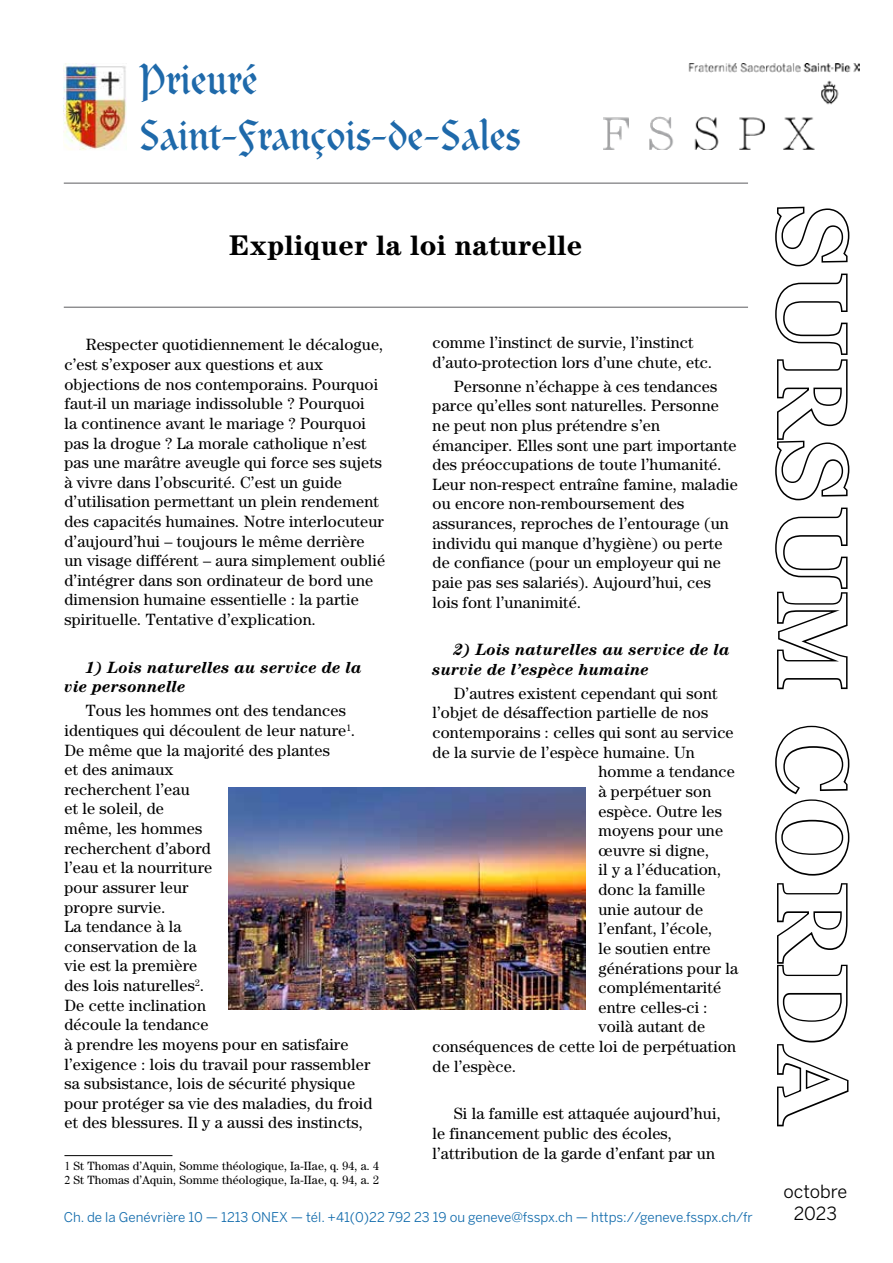
<style>
.page{position:relative;width:893px;height:1263px;background:#fff}
.page>*{position:absolute;margin:0;border:0;box-sizing:border-box;transform-origin:0 0}
.t1{font:700 97.5px "Georgia";letter-spacing:.04em;color:#fff}
.t2{font:43.05px/55.9px "Clairvaux LT Std";color:#1e69aa}
.t3{font:700 28.5px "Century Std";letter-spacing:.01em;color:#000}
.t4{font:18px/21.6px "Benton Sans";color:#000;text-align:center}
.t5{font:16.35px/19.6px "Century Std";letter-spacing:.01em;color:#000}
.t6{font:italic 700 16.35px/19.6px "Century Std";letter-spacing:.01em;color:#000}
.t7{font:13.35px "Benton Sans";color:#116bac}
.t8{font:12px/14.4px "Century Std";letter-spacing:.01em;color:#000}
.s1{font-family:"Times New Roman"}
</style>
<div class="page">
<hr style="left:64px;top:1155px;width:108px;height:1px;background:#000">
<svg style="left:775px;top:206px;width:75px;height:484px"></svg>
<svg style="left:775px;top:725px;width:75px;height:402px"></svg>
<hr style="left:64px;top:183px;width:684px;height:1px;background:#5d5d60">
<img style="left:64px;top:64px;width:63px;height:86px">
<img style="left:604px;top:64px;width:256px;height:85px">
<hr style="left:64px;top:307px;width:684px;height:1px;background:#5d5d60">
<img style="left:229px;top:788px;width:357px;height:221px">
<h2 class="t2" style="left:139px;top:51px;width:383px">Prieuré<br>Saint-François-de-Sales</h2>
<h3 class="t3" style="left:229px;top:228px;width:355px">Expliquer la loi naturelle</h3>
<p class="t5" style="left:64px;top:335px;width:322px;text-indent:21px">Respecter quotidiennement le décalogue, c’est s’exposer aux questions et aux objections de nos contemporains. Pourquoi faut-il un mariage indissoluble ? Pourquoi<br>la continence avant le mariage ? Pourquoi pas la drogue ? La morale catholique n’est pas une marâtre aveugle qui force ses sujets à vivre dans l’obscurité. C’est un guide d’utilisation permettant un plein rendement des capacités humaines. Notre interlocuteur d’aujourd’hui – toujours le même derrière un visage différent – aura simplement oublié d’intégrer dans son ordinateur de bord une dimension humaine essentielle : la partie spirituelle. Tentative d’explication.</p>
<p class="t6" style="left:64px;top:657px;width:299px;text-indent:21px">1) Lois naturelles au service de la vie personnelle</p>
<p class="t5" style="left:64px;top:701px;width:310px;text-indent:21px">Tous les hommes ont des tendances identiques qui découlent de leur nature<sup>1</sup>.<br>De même que la majorité des plantes<br>et des animaux<br>recherchent l’eau<br>et le soleil, de<br>même, les hommes<br>recherchent d’abord<br>l’eau et la nourriture<br>pour assurer leur<br>propre survie.<br>La tendance à la<br>conservation de la<br>vie est la première<br>des lois naturelles<sup>2</sup>.<br>De cette inclination<br>découle la tendance<br>à prendre les moyens pour en satisfaire l’exigence : lois du travail pour rassembler sa subsistance, lois de sécurité physique pour protéger sa vie des maladies, du froid et des blessures. Il y a aussi des instincts,</p>
<p class="t8" style="left:64px;top:1158px;width:316px"><span class="s1">1</span> St Thomas d’Aquin, Somme théologique, Ia-IIae, q. 94, a. 4<br><span class="s1">2</span> St Thomas d’Aquin, Somme théologique, Ia-IIae, q. 94, a. 2</p>
<p class="t5" style="left:432px;top:333px;width:281px">comme l’instinct de survie, l’instinct d’auto-protection lors d’une chute, etc.</p>
<p class="t5" style="left:432px;top:376px;width:307px;text-indent:21px">Personne n’échappe à ces tendances parce qu’elles sont naturelles. Personne ne peut non plus prétendre s’en émanciper. Elles sont une part importante des préoccupations de toute l’humanité.<br>Leur non-respect entraîne famine, maladie ou encore non-remboursement des assurances, reproches de l’entourage (un individu qui manque d’hygiène) ou perte de confiance (pour un employeur qui ne paie pas ses salariés). Aujourd’hui, ces lois font l’unanimité.</p>
<p class="t6" style="left:432px;top:640px;width:299px;text-indent:21px">2) Lois naturelles au service de la survie de l’espèce humaine</p>
<p class="t5" style="left:454px;top:683px;width:265px">D’autres existent cependant qui sont</p>
<p class="t5" style="left:432px;top:703px;width:277px">l’objet de désaffection partielle de nos</p>
<p class="t5" style="left:432px;top:722px;width:303px">contemporains : celles qui sont au service</p>
<p class="t5" style="left:432px;top:742px;width:264px">de la survie de l’espèce humaine. Un</p>
<p class="t5" style="left:598px;top:762px;width:138px">homme a tendance</p>
<p class="t5" style="left:598px;top:781px;width:114px">à perpétuer son</p>
<p class="t5" style="left:598px;top:801px;width:125px">espèce. Outre les</p>
<p class="t5" style="left:598px;top:820px;width:126px">moyens pour une</p>
<p class="t5" style="left:598px;top:840px;width:112px">œuvre si digne,</p>
<p class="t5" style="left:598px;top:860px;width:124px">il y a l’éducation,</p>
<p class="t5" style="left:598px;top:879px;width:108px">donc la famille</p>
<p class="t5" style="left:598px;top:899px;width:106px">unie autour de</p>
<p class="t5" style="left:598px;top:919px;width:115px">l’enfant, l’école,</p>
<p class="t5" style="left:598px;top:938px;width:114px">le soutien entre</p>
<p class="t5" style="left:598px;top:958px;width:141px">générations pour la</p>
<p class="t5" style="left:598px;top:977px;width:124px">complémentarité</p>
<p class="t5" style="left:598px;top:997px;width:111px">entre celles-ci :</p>
<p class="t5" style="left:598px;top:1017px;width:108px">voilà autant de</p>
<p class="t5" style="left:432px;top:1036px;width:305px">conséquences de cette loi de perpétuation</p>
<p class="t5" style="left:432px;top:1056px;width:85px">de l’espèce.</p>
<p class="t5" style="left:432px;top:1104px;width:290px;text-indent:21px">Si la famille est attaquée aujourd’hui, le financement public des écoles, l’attribution de la garde d’enfant par un</p>
<p class="t7" style="left:64px;top:1209px;width:691px">Ch. de la Genévrière 10 — 1213 ONEX — tél. +41(0)22 792 23 19 ou geneve@fsspx.ch — https://geneve.fsspx.ch/fr</p>
<h1 class="t1" style="left:867px;top:205px;width:923px;rotate:90deg">sursum corda</h1>
<p class="t4" style="left:783px;top:1181px;width:65px">octobre<br>2023</p>
</div>
